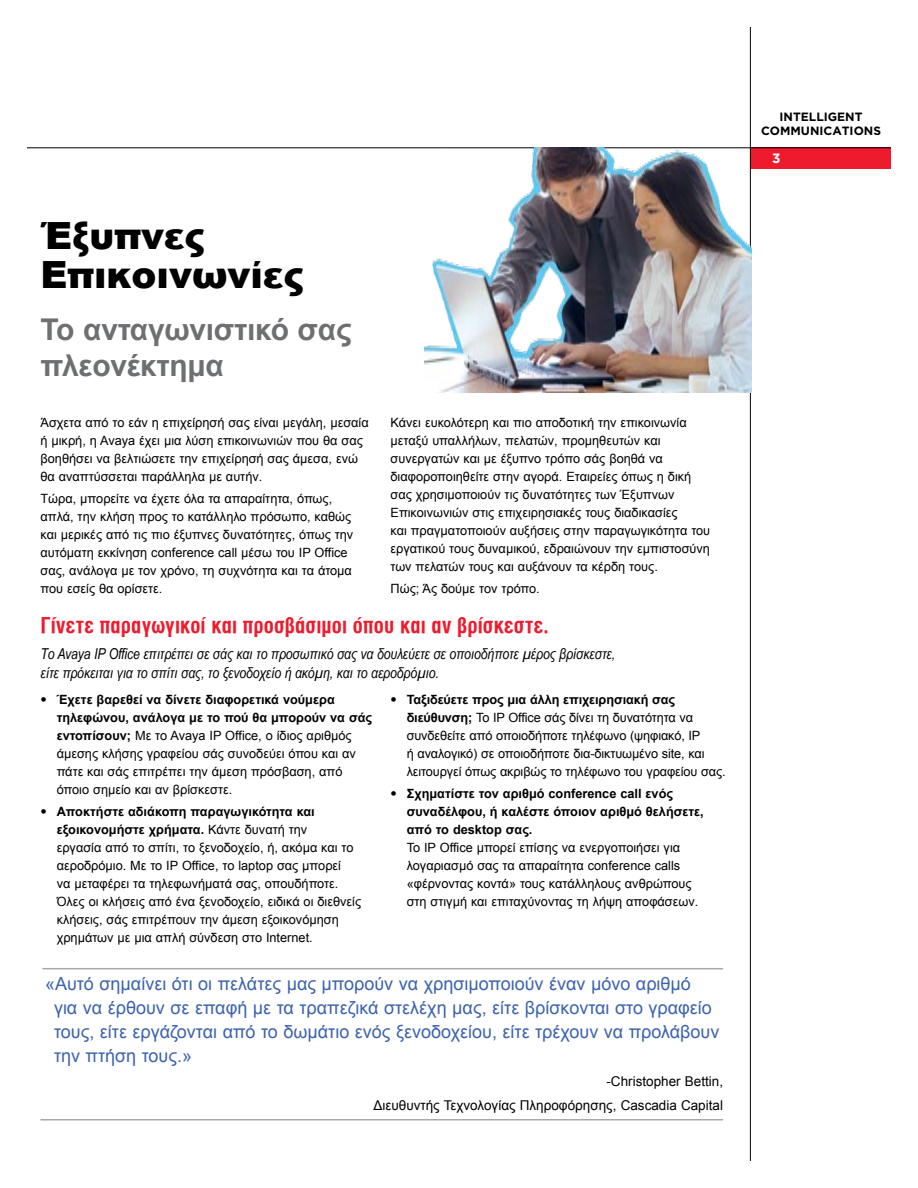
<style>
.page{position:relative;width:918px;height:1188px;background:#fff}
.page>*{position:absolute;margin:0;border:0;box-sizing:border-box;transform-origin:0 0}
.t1{font:900 37.5px/39px "Arial";color:#000}
.t2{font:700 30px/36px "Arial";letter-spacing:-.01em;color:#6d6f71}
.t3{font:21.75px "UB Helvetica Cond Bold";letter-spacing:.005em;color:#ed1b2d}
.t4{font:18px/24px "Arial";color:#3b62ae}
.t5{font:italic 15px/19.5px "Arial Narrow";letter-spacing:-.01em;color:#000}
.t6{font:13.5px/24px "Arial";color:#000;text-align:right}
.t7{font:700 13.5px "Gotham";color:#fff}
.t8{font:12.75px/18px "Arial";color:#000}
.t9{font:700 12.75px/18px "Arial";color:#000}
.t10{font:700 12px/13.5px "Gotham";color:#000;text-align:center}
.s1{font-family:"Trade Gothic"}
.s2{font-weight:700}
.s3{font-family:"Trade Gothic";font-weight:400}
</style>
<div class="page">
<hr style="left:40px;top:1119px;width:683px;height:1px;background:#a8a9ac">
<hr style="left:42px;top:968px;width:681px;height:1px;background:#a8a9ac">
<div style="left:750px;top:147px;width:141px;height:22px;background:#ed1b2d"></div>
<hr style="left:27px;top:147px;width:864px;height:1px;background:#000">
<hr style="left:750px;top:27px;width:1px;height:1134px;background:#000">
<img style="left:425px;top:148px;width:326px;height:245px">
<h1 class="t1" style="left:40px;top:214px;width:264px">Έξυπνες<br>Επικοινωνίες</h1>
<h2 class="t2" style="left:40px;top:312px;width:313px">Το ανταγωνιστικό σας πλεονέκτημα</h2>
<p class="t8" style="left:40px;top:413px;width:330px">Άσχετα από το εάν η επιχείρησή σας είναι μεγάλη, μεσαία ή μικρή, η Avaya έχει μια λύση επικοινωνιών που θα σας βοηθήσει να βελτιώσετε την επιχείρησή σας άμεσα, ενώ θα αναπτύσσεται παράλληλα με αυτήν.</p>
<p class="t8" style="left:40px;top:490px;width:314px">Τώρα, μπορείτε να έχετε όλα τα απαραίτητα, όπως, απλά, την κλήση προς το κατάλληλο πρόσωπο, καθώς και μερικές από τις πιο έξυπνες δυνατότητες, όπως την αυτόματη εκκίνηση conference call μέσω του IP Office σας, ανάλογα με τον χρόνο, τη συχνότητα και τα άτομα που εσείς θα ορίσετε.</p>
<p class="t8" style="left:391px;top:413px;width:321px">Κάνει ευκολότερη και πιο αποδοτική την επικοινωνία μεταξύ υπαλλήλων, πελατών, προμηθευτών και συνεργατών και με έξυπνο τρόπο σάς βοηθά να διαφοροποιηθείτε στην αγορά. Εταιρείες όπως η δική σας χρησιμοποιούν τις δυνατότητες των Έξυπνων Επικοινωνιών στις επιχειρησιακές τους διαδικασίες<br>και πραγματοποιούν αυξήσεις στην παραγωγικότητα του εργατικού τους δυναμικού, εδραιώνουν την εμπιστοσύνη των πελατών τους και αυξάνουν τα κέρδη τους.</p>
<p class="t8" style="left:391px;top:580px;width:151px">Πώς; Άς δούμε τον τρόπο.</p>
<h3 class="t3" style="left:40px;top:613px;width:510px">Γίνετε παραγωγικοί και προσβάσιμοι όπου και αν βρίσκεστε.</h3>
<p class="t5" style="left:40px;top:644px;width:576px">Το Avaya IP Office επιτρέπει σε σάς και το προσωπικό σας να δουλεύετε σε οποιοδήποτε μέρος βρίσκεστε, είτε πρόκειται για το σπίτι σας, το ξενοδοχείο ή ακόμη, και το αεροδρόμιο.</p>
<p class="t8" style="left:57px;top:691px;width:317px;text-indent:-16px"><span class="s1">•</span> <span class="s2">Έχετε βαρεθεί να δίνετε διαφορετικά νούμερα τηλεφώνου, ανάλογα με το πού θα μπορούν να σάς εντοπίσουν;</span> Με το Avaya IP Office, ο ίδιος αριθμός άμεσης κλήσης γραφείου σάς συνοδεύει όπου και αν πάτε και σάς επιτρέπει την άμεση πρόσβαση, από όποιο σημείο και αν βρίσκεστε.</p>
<p class="t8" style="left:57px;top:803px;width:306px;text-indent:-16px"><span class="s1">•</span> <span class="s2">Αποκτήστε αδιάκοπη παραγωγικότητα και εξοικονομήστε χρήματα.</span> Κάντε δυνατή την<br>εργασία από το σπίτι, το ξενοδοχείο, ή, ακόμα και το αεροδρόμιο. Με το IP Office, το laptop σας μπορεί<br>να μεταφέρει τα τηλεφωνήματά σας, οπουδήποτε.<br>Όλες οι κλήσεις από ένα ξενοδοχείο, ειδικά οι διεθνείς κλήσεις, σάς επιτρέπουν την άμεση εξοικονόμηση χρημάτων με μια απλή σύνδεση στο Internet.</p>
<p class="t8" style="left:407px;top:691px;width:320px;text-indent:-16px"><span class="s1">•</span> <span class="s2">Ταξιδεύετε προς μια άλλη επιχειρησιακή σας διεύθυνση;</span> Το IP Office σάς δίνει τη δυνατότητα να συνδεθείτε από οποιοδήποτε τηλέφωνο (ψηφιακό, IP<br>ή αναλογικό) σε οποιοδήποτε δια-δικτυωμένο site, και λειτουργεί όπως ακριβώς το τηλέφωνο του γραφείου σας.</p>
<p class="t9" style="left:407px;top:785px;width:299px;text-indent:-16px"><span class="s3">•</span> Σχηματίστε τον αριθμό conference call ενός συναδέλφου, ή καλέστε όποιον αριθμό θελήσετε, από το desktop σας.</p>
<p class="t8" style="left:407px;top:839px;width:293px">Το IP Office μπορεί επίσης να ενεργοποιήσει για λογαριασμό σας τα απαραίτητα conference calls «φέρνοντας κοντά» τους κατάλληλους ανθρώπους στη στιγμή και επιταχύνοντας τη λήψη αποφάσεων.</p>
<p class="t4" style="left:54px;top:972px;width:667px;text-indent:-9px">«Αυτό σημαίνει ότι οι πελάτες μας μπορούν να χρησιμοποιούν έναν μόνο αριθμό<br>για να έρθουν σε επαφή με τα τραπεζικά στελέχη μας, είτε βρίσκονται στο γραφείο τους, είτε εργάζονται από το δωμάτιο ενός ξενοδοχείου, είτε τρέχουν να προλάβουν την πτήση τους.»</p>
<p class="t6" style="left:373px;top:1069px;width:351px">-Christopher Bettin,<br>Διευθυντής Τεχνολογίας Πληροφόρησης, Cascadia Capital</p>
<p class="t10" style="left:761px;top:110px;width:121px">INTELLIGENT<br>COMMUNICATIONS</p>
<p class="t7" style="left:772px;top:150px;width:10px">3</p>
</div>
